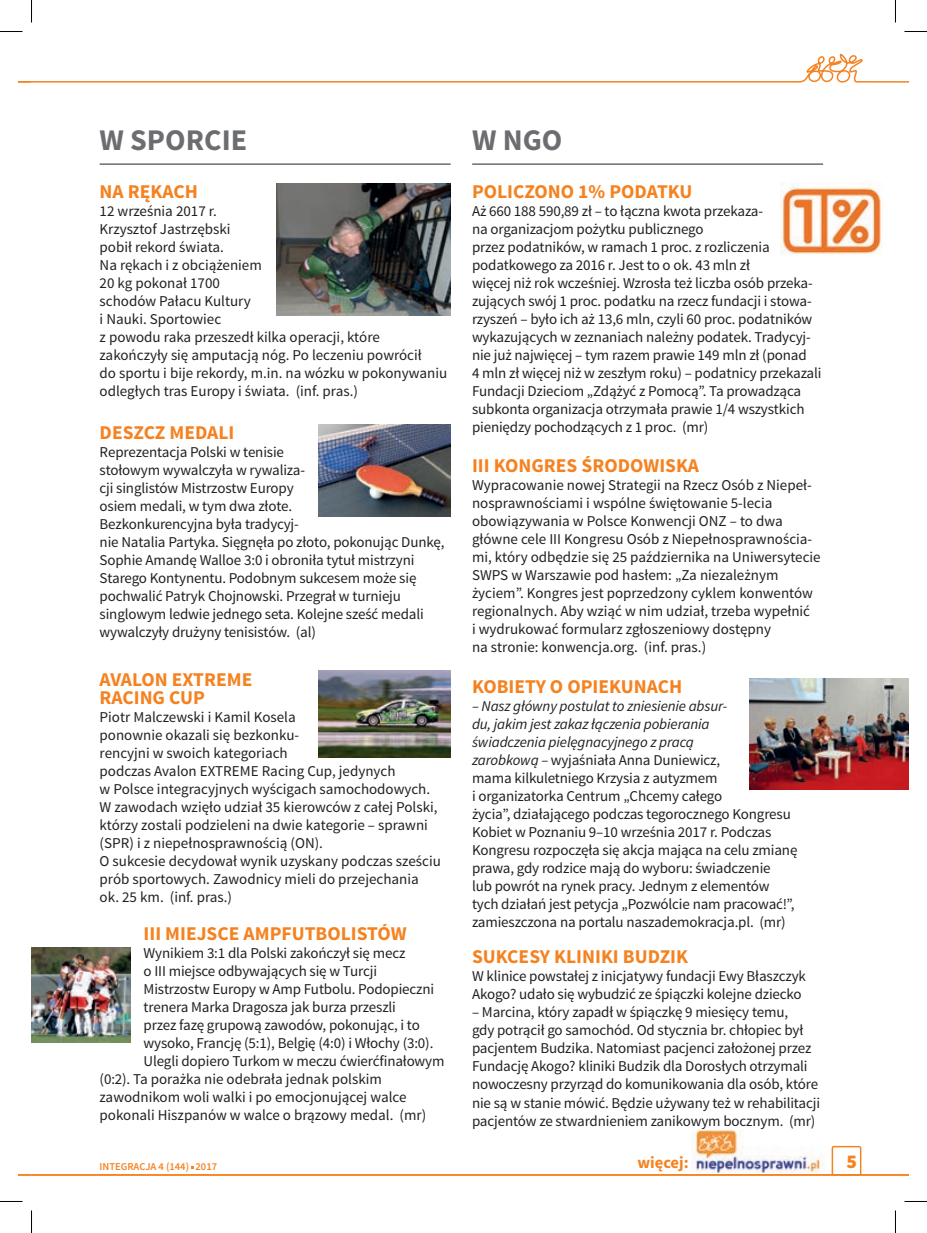
<style>
.page{position:relative;width:927px;height:1233px;background:#fff}
.page>*{position:absolute;margin:0;border:0;box-sizing:border-box;transform-origin:0 0}
.t1{font:700 30px "Source Sans Pro";color:#6c6d70}
.t2{font:700 19.5px/18px "Source Sans Pro";color:#f58220}
.t3{font:900 19.5px "Source Sans Pro";color:#f58220}
.t4{font:700 16.5px "Source Sans Pro";color:#f58220}
.t5{font:15px/18px "Source Sans Pro";letter-spacing:-.01em;color:#231f20}
.t6{font:600 10.5px "Source Sans Pro";color:#f58220}
.s1{font-style:italic}
</style>
<div class="page">
<hr style="left:32px;top:81px;width:766px;height:2px;background:#f58220">
<svg style="left:797px;top:53px;width:110px;height:30px"></svg>
<div style="left:831px;top:1145px;width:30px;height:30px;border:2px solid #f58220;border-radius:2px"></div>
<svg style="left:31px;top:1210px;width:1px;height:22px"></svg>
<svg style="left:31px;top:0;width:1px;height:23px"></svg>
<svg style="left:904px;top:1201px;width:22px;height:1px"></svg>
<svg style="left:0;top:1201px;width:22px;height:1px"></svg>
<svg style="left:904px;top:31px;width:22px;height:1px"></svg>
<svg style="left:0;top:31px;width:22px;height:1px"></svg>
<hr style="left:100px;top:163px;width:350px;height:2px;background:#6c6d70">
<hr style="left:472px;top:163px;width:350px;height:2px;background:#6c6d70">
<hr style="left:32px;top:1174px;width:875px;height:1px;background:#f58220">
<svg style="left:19px;top:81px;width:13px;height:1095px"></svg>
<img style="left:276px;top:183px;width:174px;height:132px">
<img style="left:318px;top:424px;width:132px;height:92px">
<img style="left:318px;top:670px;width:132px;height:87px">
<img style="left:32px;top:947px;width:99px;height:95px">
<img style="left:780px;top:183px;width:102px;height:72px">
<img style="left:749px;top:678px;width:158px;height:111px">
<img style="left:691px;top:1130px;width:132px;height:42px">
<h1 class="t1" style="left:100px;top:121px;width:149px">W SPORCIE</h1>
<h2 class="t2" style="left:100px;top:183px;width:100px">NA RĘKACH</h2>
<p class="t5" style="left:100px;top:202px;width:349px">12 września 2017 r.<br>Krzysztof Jastrzębski<br>pobił rekord świata.<br>Na rękach i z obciążeniem<br>20 kg pokonał 1700<br>schodów Pałacu Kultury<br>i Nauki. Sportowiec<br>z powodu raka przeszedł kilka operacji, które zakończyły się amputacją nóg. Po leczeniu powrócił<br>do sportu i bije rekordy, m.in. na wózku w pokonywaniu odległych tras Europy i świata. (inf. pras.)</p>
<h2 class="t2" style="left:100px;top:424px;width:136px">DESZCZ MEDALI</h2>
<p class="t5" style="left:100px;top:443px;width:346px">Reprezentacja Polski w tenisie<br>stołowym wywalczyła w rywaliza-<br>cji singlistów Mistrzostw Europy<br>osiem medali, w tym dwa złote.<br>Bezkonkurencyjna była tradycyj-<br>nie Natalia Partyka. Sięgnęła po złoto, pokonując Dunkę, Sophie Amandę Walloe 3:0 i obroniła tytuł mistrzyni Starego Kontynentu. Podobnym sukcesem może się pochwalić Patryk Chojnowski. Przegrał w turnieju singlowym ledwie jednego seta. Kolejne sześć medali wywalczyły drużyny tenisistów. (al)</p>
<h2 class="t2" style="left:100px;top:671px;width:154px">AVALON EXTREME<br>RACING CUP</h2>
<p class="t5" style="left:100px;top:708px;width:342px">Piotr Malczewski i Kamil Kosela<br>ponownie okazali się bezkonku-<br>rencyjni w swoich kategoriach<br>podczas Avalon EXTREME Racing Cup, jedynych<br>w Polsce integracyjnych wyścigach samochodowych.<br>W zawodach wzięło udział 35 kierowców z całej Polski, którzy zostali podzieleni na dwie kategorie – sprawni (SPR) i z niepełnosprawnością (ON).<br>O sukcesie decydował wynik uzyskany podczas sześciu prób sportowych. Zawodnicy mieli do przejechania ok. 25 km. (inf. pras.)</p>
<h2 class="t2" style="left:143px;top:925px;width:264px">III MIEJSCE AMPFUTBOLISTÓW</h2>
<p class="t5" style="left:143px;top:944px;width:263px">Wynikiem 3:1 dla Polski zakończył się mecz</p>
<p class="t5" style="left:143px;top:962px;width:235px">o III miejsce odbywających się w Turcji</p>
<p class="t5" style="left:143px;top:980px;width:292px">Mistrzostw Europy w Amp Futbolu. Podopieczni</p>
<p class="t5" style="left:143px;top:998px;width:254px">trenera Marka Dragosza jak burza przeszli</p>
<p class="t5" style="left:143px;top:1016px;width:278px">przez fazę grupową zawodów, pokonując, i to</p>
<p class="t5" style="left:143px;top:1034px;width:291px">wysoko, Francję (5:1), Belgię (4:0) i Włochy (3:0).</p>
<p class="t5" style="left:143px;top:1052px;width:302px">Ulegli dopiero Turkom w meczu ćwierćfinałowym</p>
<p class="t5" style="left:100px;top:1070px;width:284px">(0:2). Ta porażka nie odebrała jednak polskim</p>
<p class="t5" style="left:100px;top:1088px;width:308px">zawodnikom woli walki i po emocjonującej walce</p>
<p class="t5" style="left:100px;top:1106px;width:328px">pokonali Hiszpanów w walce o brązowy medal. (mr)</p>
<p class="t6" style="left:100px;top:1160px;width:119px">INTEGRACJA 4 (144) 2017</p>
<h1 class="t1" style="left:472px;top:121px;width:92px">W NGO</h1>
<h2 class="t2" style="left:472px;top:183px;width:222px">POLICZONO 1% PODATKU</h2>
<p class="t5" style="left:472px;top:202px;width:351px">Aż 660 188 590,89 zł – to łączna kwota przekaza-<br>na organizacjom pożytku publicznego<br>przez podatników, w ramach 1 proc. z rozliczenia podatkowego za 2016 r. Jest to o ok. 43 mln zł<br>więcej niż rok wcześniej. Wzrosła też liczba osób przeka&shy;zujących swój 1 proc. podatku na rzecz fundacji i stowa&shy;rzyszeń – było ich aż 13,6 mln, czyli 60 proc. podatników wykazujących w zeznaniach należny podatek. Tradycyj&shy;nie już najwięcej – tym razem prawie 149 mln zł (ponad<br>4 mln zł więcej niż w zeszłym roku) – podatnicy przekazali Fundacji Dzieciom „Zdążyć z Pomocą”. Ta prowadząca subkonta organizacja otrzymała prawie 1/4 wszystkich pieniędzy pochodzących z 1 proc. (mr)</p>
<h2 class="t2" style="left:472px;top:457px;width:228px">III KONGRES ŚRODOWISKA</h2>
<p class="t5" style="left:472px;top:476px;width:350px">Wypracowanie nowej Strategii na Rzecz Osób z Niepeł&shy;nosprawnościami i wspólne świętowanie 5-lecia obowiązywania w Polsce Konwencji ONZ – to dwa główne cele III Kongresu Osób z Niepełnosprawnościa&shy;mi, który odbędzie się 25 października na Uniwersytecie SWPS w Warszawie pod hasłem: „Za niezależnym życiem”. Kongres jest poprzedzony cyklem konwentów regionalnych. Aby wziąć w nim udział, trzeba wypełnić<br>i wydrukować formularz zgłoszeniowy dostępny<br>na stronie: konwencja.org. (inf. pras.)</p>
<h2 class="t2" style="left:472px;top:678px;width:212px">KOBIETY O OPIEKUNACH</h2>
<p class="t5" style="left:472px;top:697px;width:327px"><span class="s1">– Nasz główny postulat to zniesienie absur-<br>du, jakim jest zakaz łączenia pobierania<br>świadczenia pielęgnacyjnego z pracą<br>zarobkową –</span> wyjaśniała Anna Duniewicz,<br>mama kilkuletniego Krzysia z autyzmem<br>i organizatorka Centrum „Chcemy całego<br>życia”, działającego podczas tegorocznego Kongresu Kobiet w Poznaniu 9–10 września 2017 r. Podczas Kongresu rozpoczęła się akcja mająca na celu zmianę prawa, gdy rodzice mają do wyboru: świadczenie<br>lub powrót na rynek pracy. Jednym z elementów tych działań jest petycja „Pozwólcie nam pracować!”, zamieszczona na portalu naszademokracja.pl. (mr)</p>
<h2 class="t2" style="left:472px;top:948px;width:217px">SUKCESY KLINIKI BUDZIK</h2>
<p class="t5" style="left:472px;top:967px;width:335px">W klinice powstałej z inicjatywy fundacji Ewy Błaszczyk<br>Akogo? udało się wybudzić ze śpiączki kolejne dziecko</p>
<p class="t5" style="left:472px;top:1003px;width:349px">– Marcina, który zapadł w śpiączkę 9 miesięcy temu,<br>gdy potrącił go samochód. Od stycznia br. chłopiec był pacjentem Budzika. Natomiast pacjenci założonej przez Fundację Akogo? kliniki Budzik dla Dorosłych otrzymali nowoczesny przyrząd do komunikowania dla osób, które nie są w stanie mówić. Będzie używany też w rehabilitacji pacjentów ze stwardnieniem zanikowym bocznym. (mr)</p>
<p class="t4" style="left:637px;top:1151px;width:53px">WIĘCEJ:</p>
<h2 class="t3" style="left:846px;top:1148px;width:12px">5</h2>
</div>
